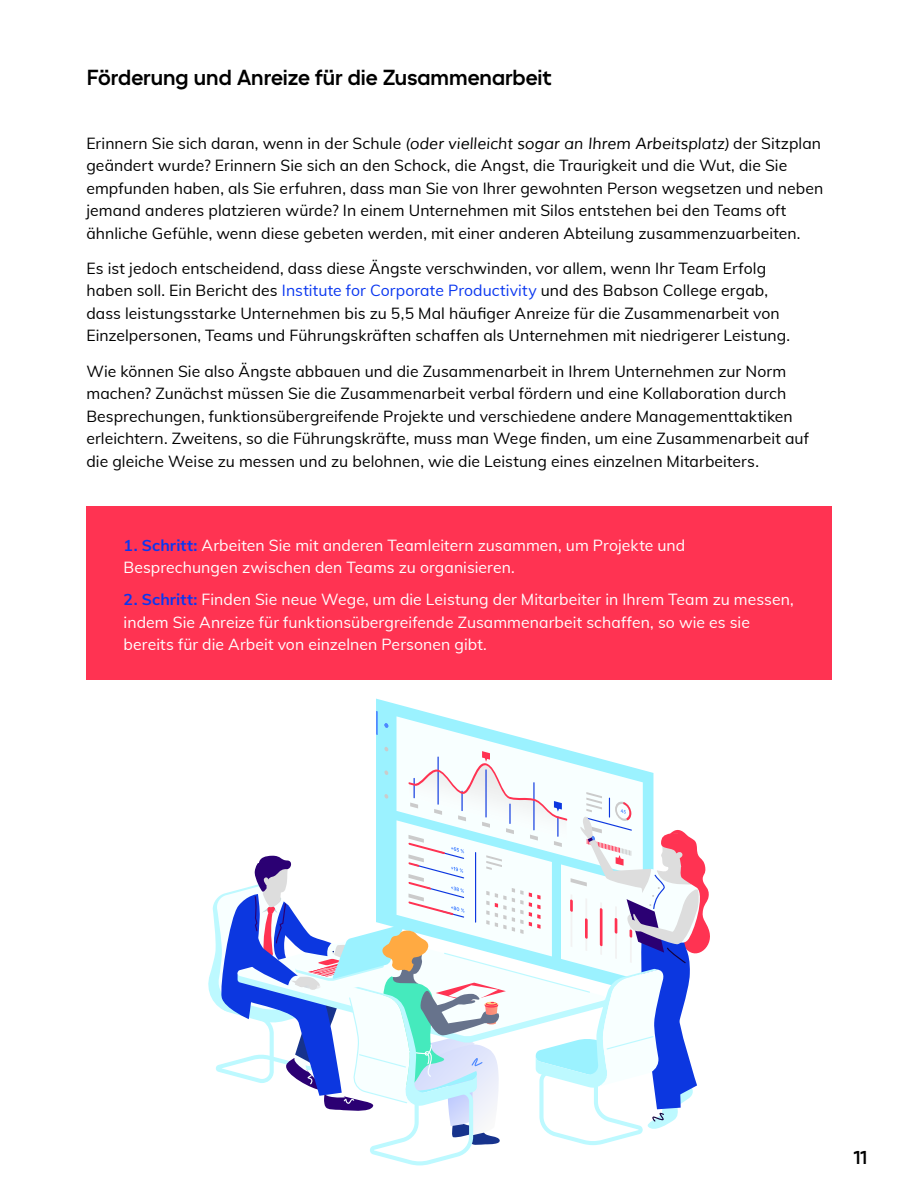
<style>
.page{position:relative;width:918px;height:1188px;background:#fff}
.page>*{position:absolute;margin:0;border:0;box-sizing:border-box;transform-origin:0 0}
.t1{font:500 21px "Tradeshift";color:#000}
.t2{font:500 18px "Tradeshift";color:#000}
.t3{font:15.75px/22.5px "Muli";letter-spacing:.005em;color:#000}
.t4{font:15.75px/22.5px "Muli";letter-spacing:.005em;color:#fff}
.s1{font-style:italic}
.s2{color:#0a37f0}
.s3{font-weight:700;color:#0a37f0}
</style>
<div class="page">
<svg style="left:208px;top:711px;width:502px;height:454px"></svg>
<div style="left:86px;top:506px;width:746px;height:173px;background:#ff3352"></div>
<h1 class="t1" style="left:87px;top:64px;width:466px">Förderung und Anreize für die Zusammenarbeit</h1>
<p class="t3" style="left:86px;top:131px;width:738px">Erinnern Sie sich daran, wenn in der Schule <span class="s1">(oder vielleicht sogar an Ihrem Arbeitsplatz)</span> der Sitzplan geändert wurde? Erinnern Sie sich an den Schock, die Angst, die Traurigkeit und die Wut, die Sie empfunden haben, als Sie erfuhren, dass man Sie von Ihrer gewohnten Person wegsetzen und neben jemand anderes platzieren würde? In einem Unternehmen mit Silos entstehen bei den Teams oft ähnliche Gefühle, wenn diese gebeten werden, mit einer anderen Abteilung zusammenzuarbeiten.</p>
<p class="t3" style="left:86px;top:256px;width:705px">Es ist jedoch entscheidend, dass diese Ängste verschwinden, vor allem, wenn Ihr Team Erfolg haben soll. Ein Bericht des <span class="s2">Institute for Corporate Productivity</span> und des Babson College ergab, dass leistungsstarke Unternehmen bis zu 5,5 Mal häufiger Anreize für die Zusammenarbeit von Einzelpersonen, Teams und Führungskräften schaffen als Unternehmen mit niedrigerer Leistung.</p>
<p class="t3" style="left:86px;top:359px;width:724px">Wie können Sie also Ängste abbauen und die Zusammenarbeit in Ihrem Unternehmen zur Norm machen? Zunächst müssen Sie die Zusammenarbeit verbal fördern und eine Kollaboration durch Besprechungen, funktionsübergreifende Projekte und verschiedene andere Managementtaktiken erleichtern. Zweitens, so die Führungskräfte, muss man Wege finden, um eine Zusammenarbeit auf die gleiche Weise zu messen und zu belohnen, wie die Leistung eines einzelnen Mitarbeiters.</p>
<p class="t4" style="left:124px;top:533px;width:563px"><span class="s3">1. Schritt:</span> Arbeiten Sie mit anderen Teamleitern zusammen, um Projekte und<br>Besprechungen zwischen den Teams zu organisieren.</p>
<p class="t4" style="left:124px;top:588px;width:672px"><span class="s3">2. Schritt:</span> Finden Sie neue Wege, um die Leistung der Mitarbeiter in Ihrem Team zu messen, indem Sie Anreize für funktionsübergreifende Zusammenarbeit schaffen, so wie es sie bereits für die Arbeit von einzelnen Personen gibt.</p>
<p class="t2" style="left:854px;top:1146px;width:15px">11</p>
</div>
